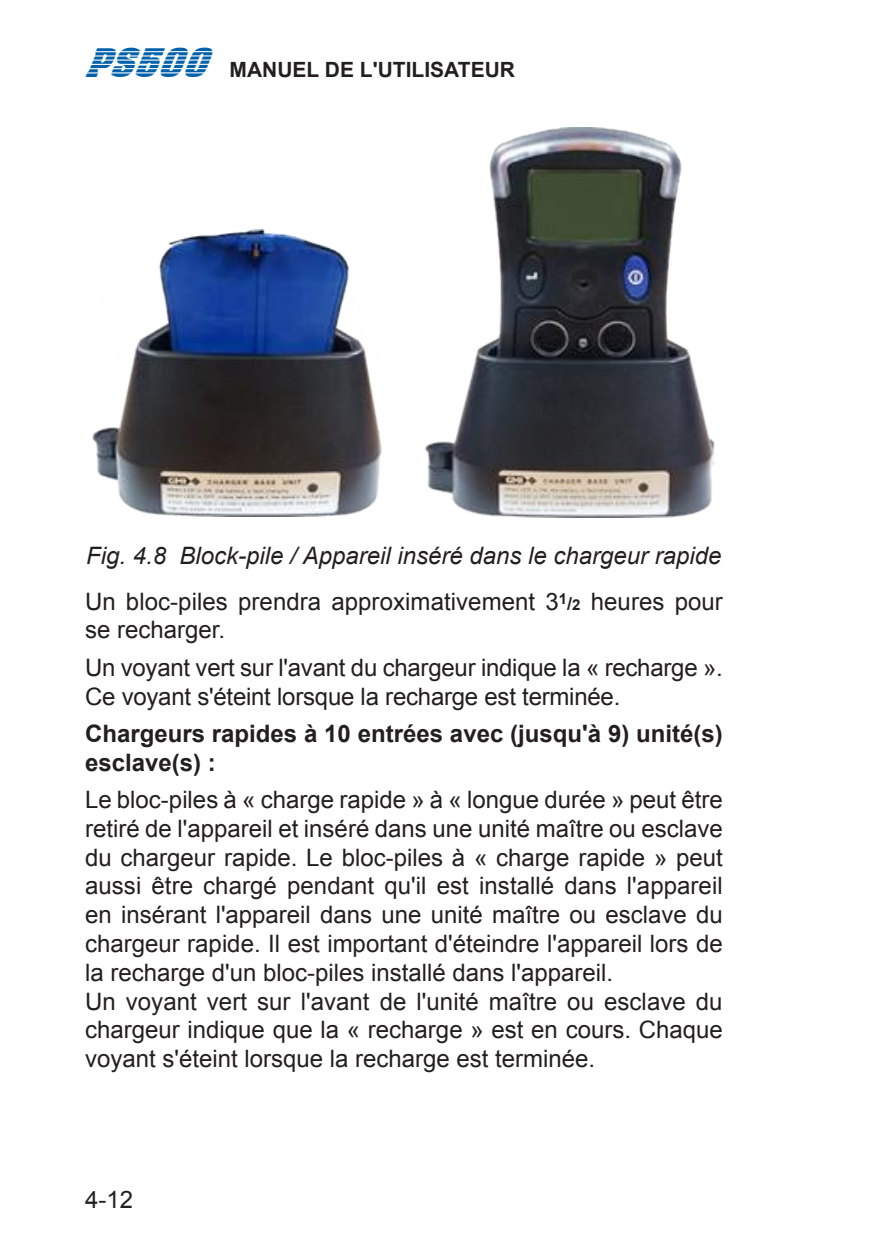
<style>
.page{position:relative;width:893px;height:1259px;background:#fff}
.page>*{position:absolute;margin:0;border:0;box-sizing:border-box;transform-origin:0 0}
.Body_first{font:24px/28.8px "Arial";color:#231f20}
.Body_first-2{font:700 24px/28.8px "Arial";color:#231f20}
.Figure{font:italic 24px "Arial";color:#231f20}
.t1{font:700 21px "Arial";color:#231f20}
.s1{font-family:"Aachen BT";font-style:italic;font-size:38.4px;color:#0161aa}
.s2{font-weight:700;font-size:18px}
.s3{font-weight:700;font-size:15px}
</style>
<div class="page">
<img style="left:92px;top:229px;width:290px;height:287px">
<img style="left:425px;top:128px;width:290px;height:389px">
<p class="t1" style="left:84px;top:55px;width:432px"><span class="s1">PS500</span> MANUEL DE L'UTILISATEUR</p>
<p class="Figure" style="left:86px;top:540px;width:637px">Fig. 4.8 Block-pile / Appareil inséré dans le chargeur rapide</p>
<p class="Body_first" style="left:85px;top:587px;width:639px">Un bloc-piles prendra approximativement 3<sup>1</sup><span class="s2">/</span><span class="s3">2</span> heures pour se recharger.</p>
<p class="Body_first" style="left:85px;top:653px;width:639px">Un voyant vert sur l'avant du chargeur indique la « recharge ».<br>Ce voyant s'éteint lorsque la recharge est terminée.</p>
<p class="Body_first-2" style="left:85px;top:720px;width:639px">Chargeurs rapides à 10 entrées avec (jusqu'à 9) unité(s) esclave(s) :</p>
<p class="Body_first" style="left:85px;top:785px;width:639px;text-align:justify">Le bloc-piles à « charge rapide » à « longue durée » peut être retiré de l'appareil et inséré dans une unité maître ou esclave du chargeur rapide. Le bloc-piles à « charge rapide » peut aussi être chargé pendant qu'il est installé dans l'appareil en insérant l'appareil dans une unité maître ou esclave du chargeur rapide. Il est important d'éteindre l'appareil lors de la recharge d'un bloc-piles installé dans l'appareil.</p>
<p class="Body_first" style="left:85px;top:987px;width:639px;text-align:justify">Un voyant vert sur l'avant de l'unité maître ou esclave du chargeur indique que la « recharge » est en cours. Chaque voyant s'éteint lorsque la recharge est terminée.</p>
<p class="Body_first" style="left:85px;top:1185px;width:50px">4-12</p>
</div>
